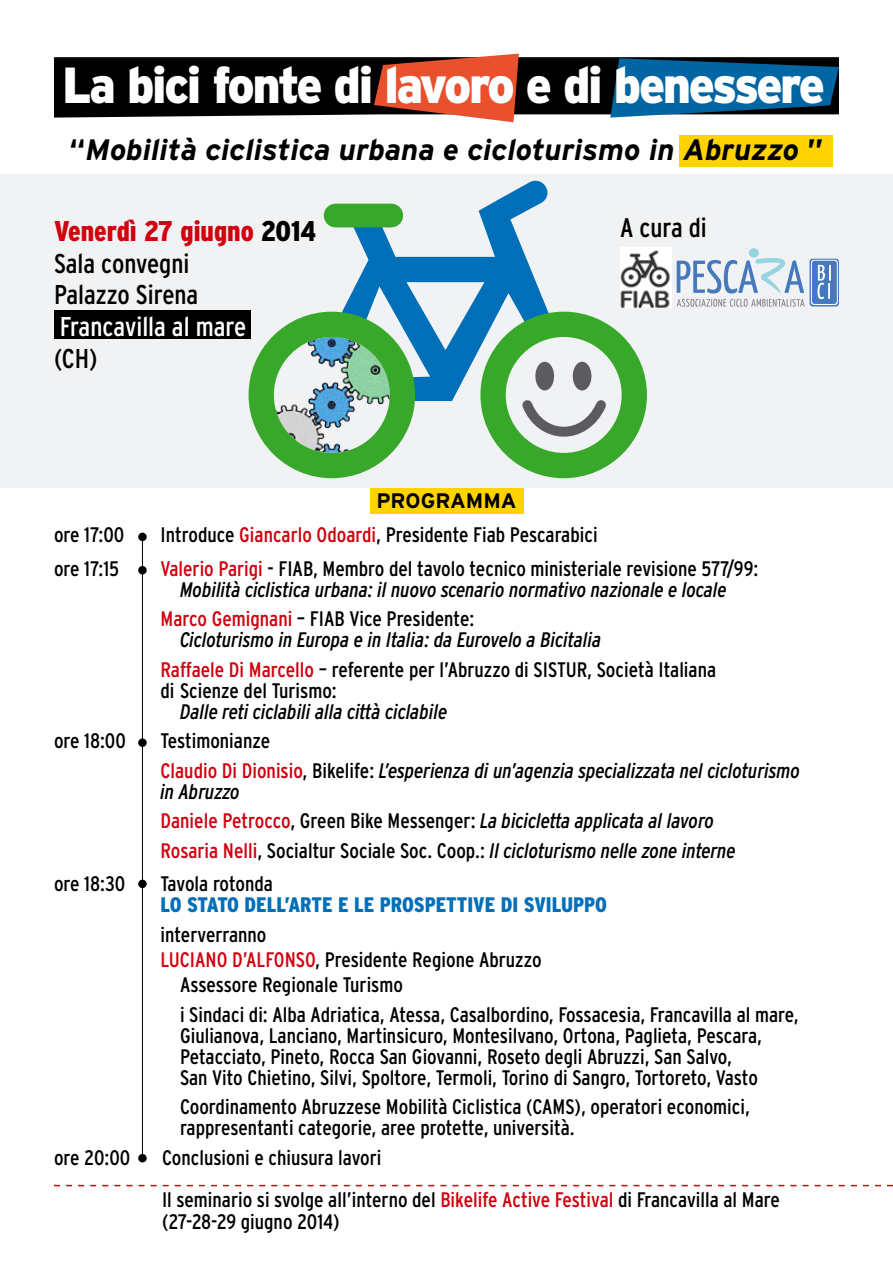
<style>
.page{position:relative;width:893px;height:1263px;background:#fff}
.page>*{position:absolute;margin:0;border:0;box-sizing:border-box;transform-origin:0 0}
.t1{font:900 50.7px "Interstate";letter-spacing:-.05em;color:#fff;scale:.95 1}
.t2{font:italic 700 29.55px "Interstate";color:#000}
.t3{font:900 condensed 28.5px "Interstate";color:#d1010e}
.t4{font:condensed 27.15px/31.7px "Interstate";color:#000}
.t5{font:condensed 27.15px "Interstate";color:#fff}
.t6{font:condensed 27px "Interstate";color:#000}
.t7{font:condensed 21px/21px "Interstate";color:#000}
.t8{font:italic condensed 21px/29.5px "Interstate";color:#000}
.t9{font:900 condensed 21px "Interstate";color:#006fba}
.t10{font:700 21px "Interstate";color:#000}
.s1{font-style:normal}
.s2{color:#000}
.s3{color:#d1010e}
.s4{font-style:normal;color:#d1010e}
</style>
<div class="page">
<div style="left:0;top:174px;width:893px;height:314px;background:#f1f2f3"></div>
<div style="left:679px;top:135px;width:153px;height:32px;background:#ffd300"></div>
<div style="left:370px;top:488px;width:153px;height:25px;background:#ffd300"></div>
<svg style="left:54px;top:57px;width:785px;height:61px;background:#0a0a0a"></svg>
<svg style="left:374px;top:54px;width:145px;height:68px;background:#d15c42"></svg>
<svg style="left:610px;top:58px;width:229px;height:60px;background:#0d5d8c"></svg>
<svg style="left:339px;top:180px;width:215px;height:221px"></svg>
<img style="left:274px;top:337px;width:116px;height:116px;border-radius:57px">
<div style="left:249px;top:312px;width:166px;height:166px;border:25px solid #37a829;border-radius:50%"></div>
<div style="left:480px;top:312px;width:167px;height:166px;border:25px solid #37a829;border-radius:50%"></div>
<div style="left:336px;top:204px;width:55px;height:23px;background:#37a829"></div>
<div style="left:535px;top:362px;width:19px;height:28px;background:#5c5b60;border-radius:50%"></div>
<div style="left:573px;top:362px;width:18px;height:28px;background:#5c5b60;border-radius:50%"></div>
<svg style="left:514px;top:392px;width:100px;height:50px"></svg>
<div style="left:54px;top:311px;width:197px;height:28px;background:#000"></div>
<div style="left:749px;top:248px;width:10px;height:10px;background:#96d4e1;border-radius:50%"></div>
<svg style="left:677px;top:258px;width:128px;height:49px"></svg>
<div style="left:809px;top:259px;width:30px;height:47px;background:#4d7fc0;border-radius:3px"></div>
<svg style="left:811px;top:260px;width:27px;height:45px"></svg>
<div style="left:812px;top:261px;width:25px;height:43px;background:#4579bd;border-radius:3px"></div>
<svg style="left:817px;top:265px;width:14px;height:34px"></svg>
<img style="left:620px;top:247px;width:51px;height:61px">
<hr style="left:142px;top:538px;width:1px;height:620px;background:#000">
<div style="left:138px;top:566px;width:9px;height:8px;background:#000;border-radius:50%"></div>
<div style="left:138px;top:533px;width:9px;height:8px;background:#000;border-radius:50%"></div>
<div style="left:138px;top:738px;width:9px;height:9px;background:#000;border-radius:50%"></div>
<div style="left:138px;top:880px;width:9px;height:8px;background:#000;border-radius:50%"></div>
<div style="left:138px;top:1154px;width:9px;height:8px;background:#000;border-radius:50%"></div>
<svg style="left:54px;top:1185px;width:839px;height:1px"></svg>
<h1 class="t1" style="left:62px;top:56px;width:804px">La bici fonte di lavoro e di benessere</h1>
<h2 class="t2" style="left:69px;top:133px;width:755px"><span class="s1">“</span>Mobilità ciclistica urbana e cicloturismo in Abruzzo <span class="s1">”</span></h2>
<h3 class="t3" style="left:54px;top:215px;width:264px">Venerdì 27 giugno <span class="s2">2014</span></h3>
<p class="t4" style="left:54px;top:247px;width:146px">Sala convegni<br>Palazzo Sirena</p>
<p class="t5" style="left:60px;top:311px;width:188px">Francavilla al mare</p>
<p class="t4" style="left:54px;top:342px;width:45px">(CH)</p>
<p class="t10" style="left:376px;top:489px;width:142px">PROGRAMMA</p>
<p class="t6" style="left:620px;top:212px;width:88px">A cura di</p>
<p class="t7" style="left:54px;top:524px;width:72px">ore 17:00</p>
<p class="t7" style="left:160px;top:524px;width:439px">Introduce <span class="s3">Giancarlo Odoardi</span>, Presidente Fiab Pescarabici</p>
<p class="t7" style="left:54px;top:558px;width:67px">ore 17:15</p>
<p class="t8" style="left:160px;top:558px;width:599px;line-height:21px;text-align:center"><span class="s4">Valerio Parigi</span> <span class="s1">- FIAB, Membro del tavolo tecnico ministeriale revisione 577/99:<br></span>Mobilità ciclistica urbana: il nuovo scenario normativo nazionale e locale</p>
<p class="t8" style="left:180px;top:608px;width:423px;line-height:21px;text-indent:-20px"><span class="s4">Marco Gemignani</span> <span class="s1">– FIAB Vice Presidente:<br></span>Cicloturismo in Europa e in Italia: da Eurovelo a Bicitalia</p>
<p class="t7" style="left:160px;top:659px;width:557px"><span class="s3">Raffaele Di Marcello</span> – referente per l’Abruzzo di SISTUR, Società Italiana di Scienze del Turismo:</p>
<p class="t8" style="left:180px;top:696px;width:269px">Dalle reti ciclabili alla città ciclabile</p>
<p class="t7" style="left:54px;top:730px;width:73px">ore 18:00</p>
<p class="t8" style="left:160px;top:726px;width:641px"><span class="s1">Testimonianze<br></span><span class="s4">Claudio Di Dionisio</span><span class="s1">, Bikelife:</span> L’esperienza di un’agenzia specializzata nel cicloturismo</p>
<p class="t8" style="left:160px;top:776px;width:577px">in Abruzzo<br><span class="s4">Daniele Petrocco</span><span class="s1">, Green Bike Messenger:</span> La bicicletta applicata al lavoro<br><span class="s4">Rosaria Nelli</span><span class="s1">, Socialtur Sociale Soc. Coop.:</span> Il cicloturismo nelle zone interne</p>
<p class="t7" style="left:54px;top:873px;width:73px">ore 18:30</p>
<p class="t7" style="left:160px;top:873px;width:114px">Tavola rotonda</p>
<p class="t9" style="left:160px;top:893px;width:448px">LO STATO DELL’ARTE E LE PROSPETTIVE DI SVILUPPO</p>
<p class="t7" style="left:160px;top:924px;width:108px">interverranno</p>
<p class="t7" style="left:160px;top:949px;width:383px"><span class="s3">LUCIANO D’ALFONSO</span>, Presidente Regione Abruzzo</p>
<p class="t7" style="left:180px;top:974px;width:224px">Assessore Regionale Turismo</p>
<p class="t7" style="left:180px;top:1004px;width:620px">i Sindaci di: Alba Adriatica, Atessa, Casalbordino, Fossacesia, Francavilla al mare, Giulianova, Lanciano, Martinsicuro, Montesilvano, Ortona, Paglieta, Pescara, Petacciato, Pineto, Rocca San Giovanni, Roseto degli Abruzzi, San Salvo,<br>San Vito Chietino, Silvi, Spoltore, Termoli, Torino di Sangro, Tortoreto, Vasto</p>
<p class="t7" style="left:180px;top:1096px;width:571px">Coordinamento Abruzzese Mobilità Ciclistica (CAMS), operatori economici, rappresentanti categorie, aree protette, università.</p>
<p class="t7" style="left:54px;top:1147px;width:78px">ore 20:00</p>
<p class="t7" style="left:162px;top:1136px;width:619px;line-height:42.3px">Conclusioni e chiusura lavori<br>Il seminario si svolge all’interno del <span class="s3">Bikelife Active Festival</span> di Francavilla al Mare</p>
<p class="t7" style="left:162px;top:1211px;width:179px">(27-28-29 giugno 2014)</p>
</div>
